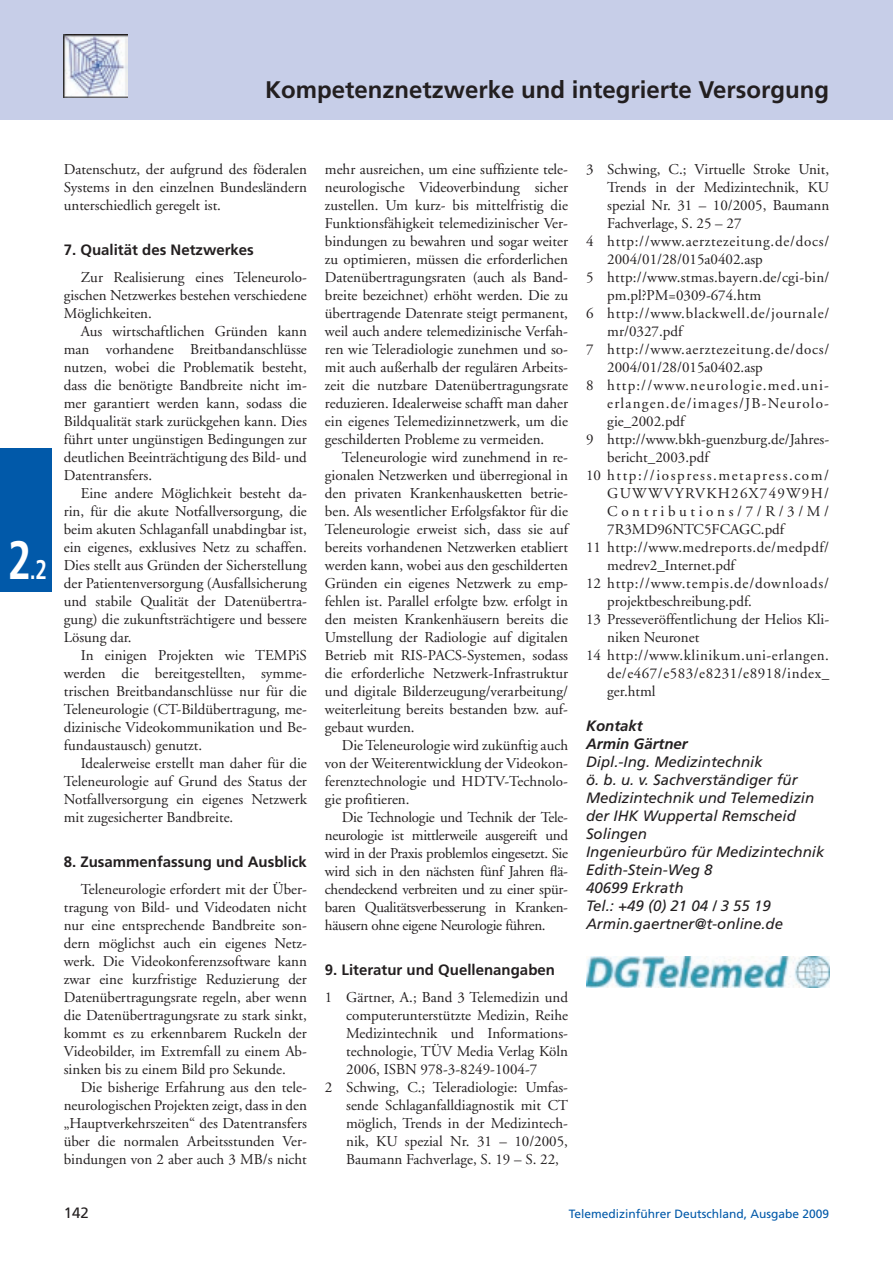
<style>
.page{position:relative;width:893px;height:1263px;background:#fff}
.page>*{position:absolute;margin:0;border:0;box-sizing:border-box;transform-origin:0 0}
.t1{font:700 condensed 27px "Frutiger";color:#fff;scale:.85 1}
.t2{font:700 24px "Frutiger";color:#231f20}
.t3{font:15px/18px "Adobe Garamond";color:#231f20;text-align:justify}
.t4{font:italic 15px/18px "Frutiger";color:#231f20}
.t5{font:15px "Adobe Garamond";letter-spacing:.05em;color:#231f20}
.t6{font:700 15px "Frutiger";color:#231f20}
.t7{font:15px "Adobe Garamond";letter-spacing:.035em;color:#231f20}
.t8{font:15px "Adobe Garamond";letter-spacing:.02em;color:#231f20}
.t9{font:15px "Adobe Garamond";letter-spacing:.03em;color:#231f20}
.t10{font:15px "Adobe Garamond";letter-spacing:.105em;color:#231f20}
.t11{font:15px "Adobe Garamond";letter-spacing:.075em;color:#231f20}
.t12{font:15px "Adobe Garamond";letter-spacing:.08em;color:#231f20}
.t13{font:15px "Adobe Garamond";letter-spacing:.24em;color:#231f20}
.t14{font:15px "Adobe Garamond";letter-spacing:.085em;color:#231f20}
.t15{font:italic 700 15px/18px "Frutiger";color:#231f20}
.t16{font:15px "Frutiger";color:#231f20}
.t17{font:12px "Frutiger";color:#0159a9}
.s1{font-size:54px}
</style>
<div class="page">
<div style="left:0;top:0;width:893px;height:119px;background:#c7cee8"></div>
<img style="left:64px;top:34px;width:64px;height:64px">
<div style="left:0;top:448px;width:51px;height:143px;background:#0159a9"></div>
<img style="left:586px;top:957px;width:243px;height:30px">
<h2 class="t2" style="left:265px;top:76px;width:566px">Kompetenznetzwerke und integrierte Versorgung</h2>
<h1 class="t1" style="left:7px;top:553px;width:48px"><span class="s1">2</span>.2</h1>
<p class="t3" style="left:64px;top:160px;width:245px">Datenschutz, der aufgrund des föderalen Systems in den einzelnen Bundesländern unterschiedlich geregelt ist.</p>
<p class="t6" style="left:64px;top:241px;width:192px">7. Qualität des Netzwerkes</p>
<p class="t3" style="left:64px;top:268px;width:245px;text-indent:17px">Zur Realisierung eines Teleneurolo&shy;gischen Netzwerkes bestehen verschiedene Möglichkeiten.</p>
<p class="t3" style="left:64px;top:322px;width:245px;text-indent:17px">Aus wirtschaftlichen Gründen kann man vorhandene Breitbandanschlüsse nutzen, wobei die Problematik besteht, dass die benötigte Bandbreite nicht im&shy;mer garantiert werden kann, sodass die Bildqualität stark zurückgehen kann. Dies führt unter ungünstigen Bedingungen zur deutlichen Beeinträchtigung des Bild- und Datentransfers.</p>
<p class="t3" style="left:64px;top:484px;width:245px;text-indent:17px">Eine andere Möglichkeit besteht da&shy;rin, für die akute Notfallversorgung, die beim akuten Schlaganfall unabdingbar ist, ein eigenes, exklusives Netz zu schaffen.<br>Dies stellt aus Gründen der Sicherstellung der Patientenversorgung (Ausfallsicherung und stabile Qualität der Datenübertra&shy;gung) die zukunftsträchtigere und bessere Lösung dar.</p>
<p class="t3" style="left:64px;top:646px;width:245px;text-indent:17px">In einigen Projekten wie TEMPiS werden die bereitgestellten, symme&shy;trischen Breitbandanschlüsse nur für die Teleneurologie (CT-Bildübertragung, me&shy;dizinische Videokommunikation und Be&shy;fundaustausch) genutzt.</p>
<p class="t3" style="left:64px;top:754px;width:245px;text-indent:17px">Idealerweise erstellt man daher für die Teleneurologie auf Grund des Status der Notfallversorgung ein eigenes Netzwerk mit zugesicherter Bandbreite.</p>
<p class="t6" style="left:64px;top:853px;width:245px">8. Zusammenfassung und Ausblick</p>
<p class="t3" style="left:64px;top:880px;width:245px;text-indent:17px">Teleneurologie erfordert mit der Über&shy;tragung von Bild- und Videodaten nicht nur eine entsprechende Bandbreite son&shy;dern möglichst auch ein eigenes Netz&shy;werk. Die Videokonferenzsoftware kann zwar eine kurzfristige Reduzierung der Datenübertragungsrate regeln, aber wenn die Datenübertragungsrate zu stark sinkt, kommt es zu erkennbarem Ruckeln der Videobilder, im Extremfall zu einem Ab&shy;sinken bis zu einem Bild pro Sekunde.</p>
<p class="t3" style="left:64px;top:1078px;width:245px;text-indent:17px">Die bisherige Erfahrung aus den tele&shy;neurologischen Projekten zeigt, dass in den „Hauptverkehrszeiten“ des Datentransfers über die normalen Arbeitsstunden Ver&shy;bindungen von 2 aber auch 3 MB/s nicht</p>
<p class="t3" style="left:325px;top:160px;width:245px">mehr ausreichen, um eine suffiziente tele&shy;neurologische Videoverbindung sicher zustellen. Um kurz- bis mittelfristig die Funktionsfähigkeit telemedizinischer Ver&shy;bindungen zu bewahren und sogar weiter zu optimieren, müssen die erforderlichen Datenübertragungsraten (auch als Band&shy;breite bezeichnet) erhöht werden. Die zu übertragende Datenrate steigt permanent, weil auch andere telemedizinische Verfah&shy;ren wie Teleradiologie zunehmen und so&shy;mit auch außerhalb der regulären Arbeits&shy;zeit die nutzbare Datenübertragungsrate reduzieren. Idealerweise schafft man daher ein eigenes Telemedizinnetzwerk, um die geschilderten Probleme zu vermeiden.</p>
<p class="t3" style="left:325px;top:448px;width:245px;text-indent:17px">Teleneurologie wird zunehmend in re&shy;gionalen Netzwerken und überregional in den privaten Krankenhausketten betrie&shy;ben. Als wesentlicher Erfolgsfaktor für die Teleneurologie erweist sich, dass sie auf bereits vorhandenen Netzwerken etabliert werden kann, wobei aus den geschilderten Gründen ein eigenes Netzwerk zu emp&shy;fehlen ist. Parallel erfolgte bzw. erfolgt in den meisten Krankenhäusern bereits die Umstellung der Radiologie auf digitalen Betrieb mit RIS-PACS-Systemen, sodass die erforderliche Netzwerk-Infrastruktur und digitale Bilderzeugung/verarbeitung/ weiterleitung bereits bestanden bzw. auf&shy;gebaut wurden.</p>
<p class="t3" style="left:325px;top:736px;width:245px;text-indent:17px">Die Teleneurologie wird zukünftig auch von der Weiterentwicklung der Videokon&shy;ferenztechnologie und HDTV-Technolo&shy;gie profitieren.</p>
<p class="t3" style="left:325px;top:808px;width:245px;text-indent:17px">Die Technologie und Technik der Tele&shy;neurologie ist mittlerweile ausgereift und wird in der Praxis problemlos eingesetzt. Sie wird sich in den nächsten fünf Jahren flä&shy;chendeckend verbreiten und zu einer spür&shy;baren Qualitätsverbesserung in Kranken&shy;häusern ohne eigene Neurologie führen.</p>
<p class="t6" style="left:325px;top:961px;width:232px">9. Literatur und Quellenangaben</p>
<p class="t3" style="left:325px;top:988px;width:245px">1 Gärtner, A.; Band 3 Telemedizin und</p>
<p class="t3" style="left:346px;top:1006px;width:223px">computerunterstützte Medizin, Reihe</p>
<p class="t3" style="left:346px;top:1024px;width:223px">Medizintechnik und Informations-</p>
<p class="t3" style="left:346px;top:1042px;width:223px">technologie, TÜV Media Verlag Köln</p>
<p class="t3" style="left:346px;top:1060px;width:193px">2006, ISBN 978-3-8249-1004-7</p>
<p class="t3" style="left:325px;top:1078px;width:245px">2 Schwing, C.; Teleradiologie: Umfas-</p>
<p class="t3" style="left:346px;top:1096px;width:223px">sende Schlaganfalldiagnostik mit CT</p>
<p class="t3" style="left:346px;top:1114px;width:223px">möglich, Trends in der Medizintech-</p>
<p class="t3" style="left:346px;top:1132px;width:223px">nik, KU spezial Nr. 31 – 10/2005,</p>
<p class="t3" style="left:346px;top:1150px;width:214px">Baumann Fachverlage, S. 19 – S. 22,</p>
<p class="t3" style="left:586px;top:160px;width:245px">3 Schwing, C.; Virtuelle Stroke Unit,</p>
<p class="t3" style="left:607px;top:178px;width:223px">Trends in der Medizintechnik, KU</p>
<p class="t3" style="left:607px;top:196px;width:223px">spezial Nr. 31 – 10/2005, Baumann</p>
<p class="t3" style="left:607px;top:214px;width:136px">Fachverlage, S. 25 – 27</p>
<p class="t5" style="left:586px;top:233px;width:245px">4 http://www.aerztezeitung.de/docs/</p>
<p class="t3" style="left:607px;top:250px;width:157px">2004/01/28/015a0402.asp</p>
<p class="t8" style="left:586px;top:269px;width:245px">5 http://www.stmas.bayern.de/cgi-bin/</p>
<p class="t3" style="left:607px;top:286px;width:155px">pm.pl?PM=0309-674.htm</p>
<p class="t5" style="left:586px;top:305px;width:245px">6 http://www.blackwell.de/journale/</p>
<p class="t3" style="left:607px;top:322px;width:77px">mr/0327.pdf</p>
<p class="t5" style="left:586px;top:341px;width:245px">7 http://www.aerztezeitung.de/docs/</p>
<p class="t3" style="left:607px;top:358px;width:157px">2004/01/28/015a0402.asp</p>
<p class="t11" style="left:586px;top:377px;width:244px">8 http://www.neurologie.med.uni-</p>
<p class="t12" style="left:607px;top:395px;width:223px">erlangen.de/images/JB-Neurolo-</p>
<p class="t3" style="left:607px;top:412px;width:79px">gie_2002.pdf</p>
<p class="t3" style="left:586px;top:430px;width:245px">9 http://www.bkh-guenzburg.de/Jahres-</p>
<p class="t3" style="left:607px;top:448px;width:103px">bericht_2003.pdf</p>
<p class="t10" style="left:586px;top:467px;width:245px">10 http://iospress.metapress.com/</p>
<p class="t14" style="left:607px;top:485px;width:223px">GUWWVYRVKH26X749W9H/</p>
<p class="t13" style="left:607px;top:503px;width:223px">Contributions/7/R/3/M/</p>
<p class="t3" style="left:607px;top:520px;width:178px">7R3MD96NTC5FCAGC.pdf</p>
<p class="t9" style="left:586px;top:539px;width:245px">11 http://www.medreports.de/medpdf/</p>
<p class="t3" style="left:607px;top:556px;width:129px">medrev2_Internet.pdf</p>
<p class="t5" style="left:586px;top:575px;width:244px">12 http://www.tempis.de/downloads/</p>
<p class="t3" style="left:607px;top:592px;width:146px">projektbeschreibung.pdf.</p>
<p class="t3" style="left:586px;top:610px;width:245px">13 Presseveröffentlichung der Helios Kli-</p>
<p class="t3" style="left:607px;top:628px;width:94px">niken Neuronet</p>
<p class="t7" style="left:586px;top:647px;width:244px">14 http://www.klinikum.uni-erlangen.</p>
<p class="t7" style="left:607px;top:665px;width:223px">de/e467/e583/e8231/e8918/index_</p>
<p class="t3" style="left:607px;top:682px;width:50px">ger.html</p>
<p class="t15" style="left:586px;top:716px;width:103px">Kontakt<br>Armin Gärtner</p>
<p class="t4" style="left:586px;top:752px;width:240px">Dipl.-Ing. Medizintechnik<br>ö. b. u. v. Sachverständiger für<br>Medizintechnik und Telemedizin der IHK Wuppertal Remscheid<br>Solingen<br>Ingenieurbüro für Medizintechnik<br>Edith-Stein-Weg 8<br>40699 Erkrath<br>Tel.: +49 (0) 21 04 / 3 55 19<br>Armin.gaertner@t-online.de</p>
<p class="t16" style="left:64px;top:1204px;width:27px">142</p>
<p class="t17" style="left:569px;top:1206px;width:262px">Telemedizinführer Deutschland, Ausgabe 2009</p>
</div>
